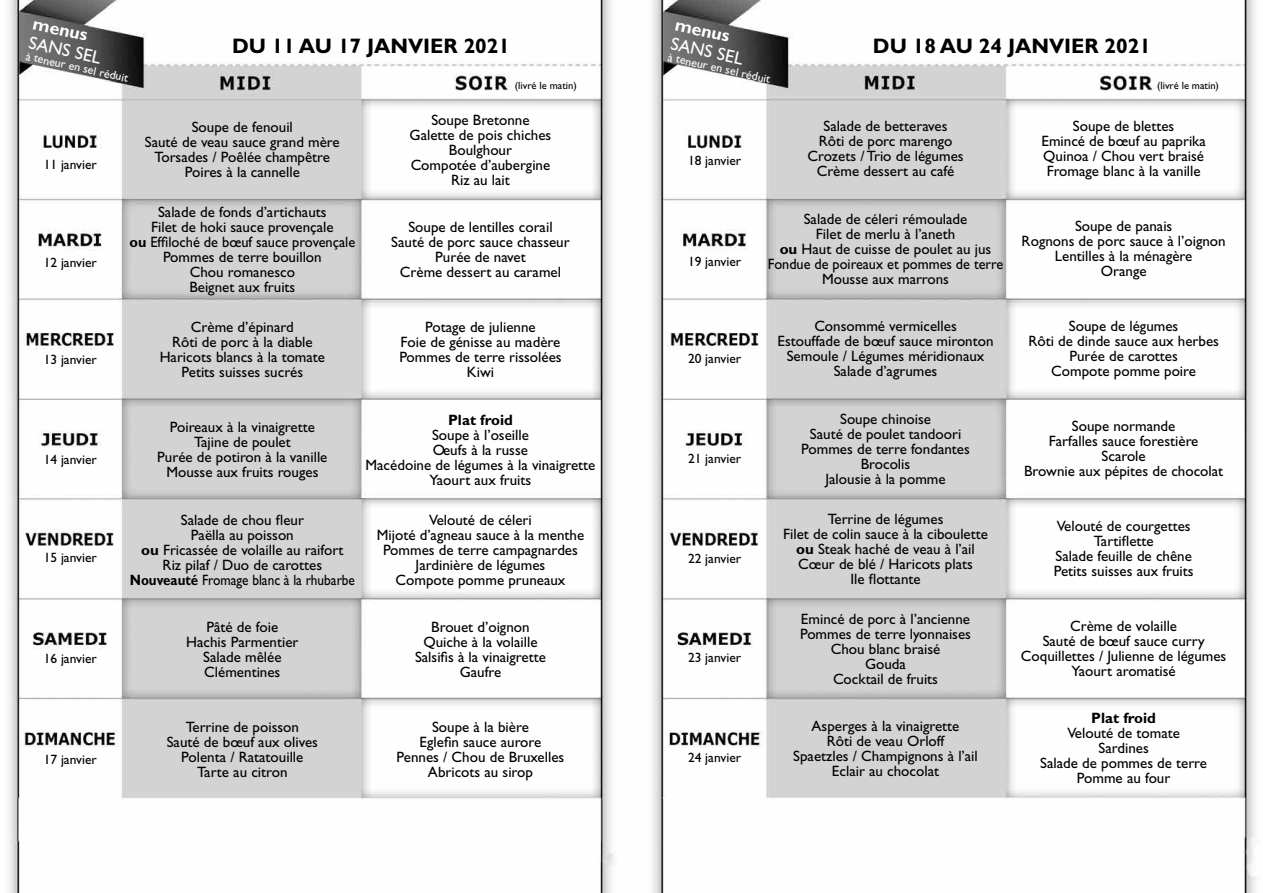
<style>
.page{position:relative;width:1263px;height:893px;background:#fff}
.page>*{position:absolute;margin:0;border:0;box-sizing:border-box;transform-origin:0 0}
.t1{font:700 21px "Gill Sans";color:#000}
.t2{font:18px "Gill Sans";color:#fff}
.t3{font:700 18px "Gill Sans";color:#fff}
.t4{font:15px/15px "Gill Sans";color:#000;text-align:center}
.t5{font:700 15px "Gill Sans";color:#000}
.t6{font:13.5px "Gill Sans";color:#000}
.t7{font:12px "Gill Sans";color:#fff}
.t8{font:10.5px "Gill Sans";color:#000}
.s1{font-weight:700}
</style>
<div class="page">
<img style="left:9px;top:0;width:1247px;height:893px">
<p class="t3" style="left:36px;top:12px;width:57px;rotate:13deg">menus</p>
<p class="t2" style="left:31px;top:32px;width:75px;rotate:13deg">SANS SEL</p>
<p class="t7" style="left:27px;top:49px;width:106px;rotate:12deg">à teneur en sel réduit</p>
<h1 class="t1" style="left:232px;top:33px;width:279px">DU 11 AU 17 JANVIER 2021</h1>
<p class="t3" style="left:678px;top:13px;width:57px;rotate:13deg">menus</p>
<p class="t2" style="left:673px;top:33px;width:75px;rotate:13deg">SANS SEL</p>
<h1 class="t1" style="left:873px;top:33px;width:279px">DU 18 AU 24 JANVIER 2021</h1>
<p class="t7" style="left:669px;top:50px;width:106px;rotate:12deg">à teneur en sel réduit</p>
<p class="t8" style="left:515px;top:80px;width:63px">(livré le matin)</p>
<p class="t8" style="left:1157px;top:80px;width:63px">(livré le matin)</p>
<p class="t6" style="left:44px;top:157px;width:55px">11 janvier</p>
<p class="t6" style="left:44px;top:254px;width:55px">12 janvier</p>
<p class="t6" style="left:44px;top:352px;width:55px">13 janvier</p>
<p class="t6" style="left:44px;top:452px;width:55px">14 janvier</p>
<p class="t6" style="left:44px;top:550px;width:55px">15 janvier</p>
<p class="t6" style="left:44px;top:651px;width:55px">16 janvier</p>
<p class="t6" style="left:44px;top:751px;width:55px">17 janvier</p>
<p class="t4" style="left:145px;top:120px;width:196px">Soupe de fenouil<br>Sauté de veau sauce grand mère<br>Torsades / Poêlée champêtre<br>Poires à la cannelle</p>
<p class="t4" style="left:129px;top:205px;width:227px">Salade de fonds d’artichauts<br>Filet de hoki sauce provençale<br><span class="s1">ou</span> Effiloché de bœuf sauce provençale<br>Pommes de terre bouillon<br>Chou romanesco<br>Beignet aux fruits</p>
<p class="t4" style="left:160px;top:320px;width:167px">Crème d’épinard<br>Rôti de porc à la diable<br>Haricots blancs à la tomate<br>Petits suisses sucrés</p>
<p class="t4" style="left:410px;top:112px;width:143px">Soupe Bretonne<br>Galette de pois chiches<br>Boulghour<br>Compotée d’aubergine<br>Riz au lait</p>
<p class="t4" style="left:391px;top:220px;width:180px">Soupe de lentilles corail<br>Sauté de porc sauce chasseur<br>Purée de navet<br>Crème dessert au caramel</p>
<p class="t4" style="left:399px;top:320px;width:164px">Potage de julienne<br>Foie de génisse au madère<br>Pommes de terre rissolées<br>Kiwi</p>
<p class="t4" style="left:157px;top:420px;width:172px">Poireaux à la vinaigrette<br>Tajine de poulet<br>Purée de potiron à la vanille<br>Mousse aux fruits rouges</p>
<p class="t4" style="left:130px;top:512px;width:227px">Salade de chou fleur<br>Paëlla au poisson<br><span class="s1">ou</span> Fricassée de volaille au raifort<br>Riz pilaf / Duo de carottes<br><span class="s1">Nouveauté</span> Fromage blanc à la rhubarbe</p>
<p class="t4" style="left:186px;top:619px;width:114px">Pâté de foie<br>Hachis Parmentier<br>Salade mêlée<br>Clémentines</p>
<p class="t5" style="left:448px;top:411px;width:66px">Plat froid</p>
<p class="t4" style="left:365px;top:427px;width:231px">Soupe à l’oseille<br>Oeufs à la russe<br>Macédoine de légumes à la vinaigrette<br>Yaourt aux fruits</p>
<p class="t4" style="left:377px;top:512px;width:209px">Velouté de céleri<br>Mijoté d’agneau sauce à la menthe<br>Pommes de terre campagnardes<br>Jardinière de légumes<br>Compote pomme pruneaux</p>
<p class="t4" style="left:415px;top:619px;width:132px">Brouet d’oignon<br>Quiche à la volaille<br>Salsifis à la vinaigrette<br>Gaufre</p>
<p class="t4" style="left:167px;top:719px;width:153px">Terrine de poisson<br>Sauté de bœuf aux olives<br>Polenta / Ratatouille<br>Tarte au citron</p>
<p class="t4" style="left:397px;top:719px;width:169px">Soupe à la bière<br>Eglefin sauce aurore<br>Pennes / Chou de Bruxelles<br>Abricots au sirop</p>
<p class="t6" style="left:688px;top:152px;width:55px">18 janvier</p>
<p class="t6" style="left:688px;top:253px;width:55px">19 janvier</p>
<p class="t6" style="left:688px;top:351px;width:55px">20 janvier</p>
<p class="t6" style="left:688px;top:451px;width:55px">21 janvier</p>
<p class="t6" style="left:688px;top:551px;width:55px">22 janvier</p>
<p class="t6" style="left:688px;top:650px;width:55px">23 janvier</p>
<p class="t6" style="left:688px;top:750px;width:55px">24 janvier</p>
<p class="t4" style="left:807px;top:119px;width:158px">Salade de betteraves<br>Rôti de porc marengo<br>Crozets / Trio de légumes<br>Crème dessert au café</p>
<p class="t4" style="left:768px;top:211px;width:237px">Salade de céleri rémoulade<br>Filet de merlu à l’aneth<br><span class="s1">ou</span> Haut de cuisse de poulet au jus<br>Fondue de poireaux et pommes de terre<br>Mousse aux marrons</p>
<p class="t4" style="left:778px;top:319px;width:217px">Consommé vermicelles<br>Estouffade de bœuf sauce mironton<br>Semoule / Légumes méridionaux<br>Salade d’agrumes</p>
<p class="t4" style="left:801px;top:411px;width:170px">Soupe chinoise<br>Sauté de poulet tandoori<br>Pommes de terre fondantes<br>Brocolis<br>Jalousie à la pomme</p>
<p class="t4" style="left:783px;top:511px;width:206px">Terrine de légumes<br>Filet de colin sauce à la ciboulette <span class="s1">ou</span> Steak haché de veau à l’ail<br>Cœur de blé / Haricots plats<br>Ile flottante</p>
<p class="t4" style="left:800px;top:611px;width:172px">Emincé de porc à l’ancienne<br>Pommes de terre lyonnaises<br>Chou blanc braisé<br>Gouda<br>Cocktail de fruits</p>
<p class="t4" style="left:793px;top:718px;width:186px">Asperges à la vinaigrette<br>Rôti de veau Orloff<br>Spaetzles / Champignons à l’ail<br>Eclair au chocolat</p>
<p class="t4" style="left:1041px;top:119px;width:166px">Soupe de blettes<br>Emincé de bœuf au paprika<br>Quinoa / Chou vert braisé<br>Fromage blanc à la vanille</p>
<p class="t4" style="left:1022px;top:219px;width:206px">Soupe de panais<br>Rognons de porc sauce à l’oignon<br>Lentilles à la ménagère<br>Orange</p>
<p class="t4" style="left:1028px;top:319px;width:192px">Soupe de légumes<br>Rôti de dinde sauce aux herbes<br>Purée de carottes<br>Compote pomme poire</p>
<p class="t4" style="left:1024px;top:418px;width:201px">Soupe normande<br>Farfalles sauce forestière<br>Scarole<br>Brownie aux pépites de chocolat</p>
<p class="t4" style="left:1054px;top:518px;width:141px">Velouté de courgettes<br>Tartiflette<br>Salade feuille de chêne<br>Petits suisses aux fruits</p>
<p class="t4" style="left:1021px;top:618px;width:207px">Crème de volaille<br>Sauté de bœuf sauce curry<br>Coquillettes / Julienne de légumes<br>Yaourt aromatisé</p>
<p class="t5" style="left:1091px;top:709px;width:66px">Plat froid</p>
<p class="t4" style="left:1040px;top:726px;width:168px">Velouté de tomate<br>Sardines<br>Salade de pommes de terre<br>Pomme au four</p>
</div>
